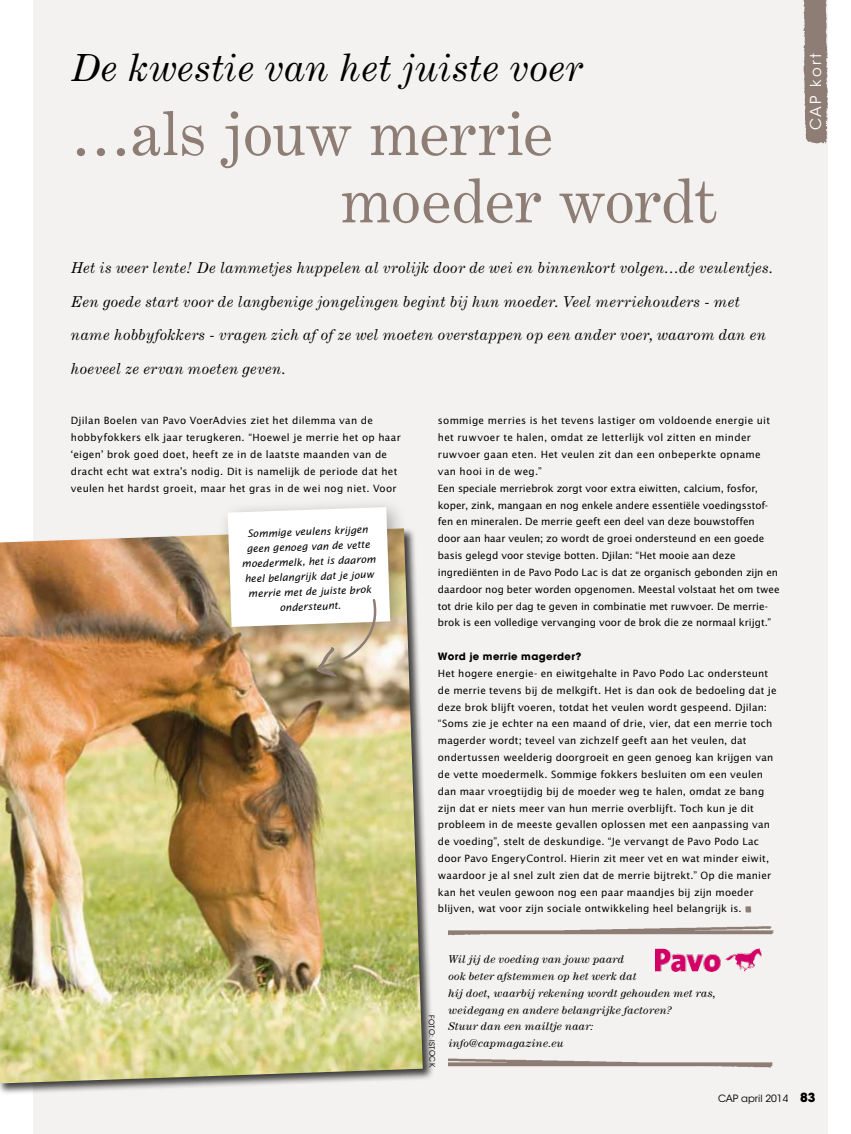
<style>
.page{position:relative;width:851px;height:1134px;background:#fff}
.page>*{position:absolute;margin:0;border:0;box-sizing:border-box;transform-origin:0 0}
.t1{font:60px/67.4px "Century Expanded LT Std";letter-spacing:-.005em;color:#8d7d74}
.t2{font:italic 37.5px "Century Expanded LT Std";letter-spacing:.015em;color:#000}
.t3{font:italic 15px "Century Expanded LT Std";letter-spacing:.025em;color:#000}
.t4{font:15px "ITC Avant Garde Std";color:#fff}
.t5{font:italic 11.25px/16.9px "Century Std";letter-spacing:.02em;color:#000}
.t6{font:10px/16.9px "Lucida Sans Std";letter-spacing:.015em;color:#000}
.t7{font:italic 10px/15px "Lucida Sans Std";color:#000;text-align:center}
.t8{font:700 10px "ITC Avant Garde Std";letter-spacing:.04em;color:#000}
.t9{font:10px "ITC Avant Garde Std";color:#000}
.t10{font:7.5px "ITC Avant Garde Std";color:#000}
.s1{font-weight:700;font-size:12.5px}
</style>
<div class="page">
<div style="left:34px;top:0;width:793px;height:1134px;background:#f4f2f0"></div>
<svg style="left:745px;top:906px;width:6px;height:6px"></svg>
<img style="left:448px;top:1058px;width:325px;height:10px">
<img style="left:448px;top:926px;width:326px;height:10px">
<img style="left:655px;top:949px;width:106px;height:23px">
<div style="left:0;top:527px;width:434px;height:568px;background:#000;opacity:.75"></div>
<img style="left:0;top:528px;width:422px;height:555px">
<div style="left:217px;top:497px;width:193px;height:150px;background:#000;opacity:.3"></div>
<svg style="left:227px;top:507px;width:163px;height:171px"></svg>
<svg style="left:803px;top:0;width:25px;height:145px;background:#9a8c84"></svg>
<h2 class="t2" style="left:71px;top:45px;width:513px">De kwestie van het juiste voer</h2>
<h1 class="t1" style="left:341px;top:100px;width:378px;text-indent:-270px">…als jouw merrie moeder wordt</h1>
<h3 class="t3" style="left:71px;top:258px;width:703px">Het is weer lente! De lammetjes huppelen al vrolijk door de wei en binnenkort volgen…de veulentjes.</h3>
<h3 class="t3" style="left:71px;top:292px;width:670px">Een goede start voor de langbenige jongelingen begint bij hun moeder. Veel merriehouders - met</h3>
<h3 class="t3" style="left:71px;top:326px;width:696px">name hobbyfokkers - vragen zich af of ze wel moeten overstappen op een ander voer, waarom dan en</h3>
<h3 class="t3" style="left:71px;top:359px;width:216px">hoeveel ze ervan moeten geven.</h3>
<p class="t6" style="left:438px;top:412px;width:343px">sommige merries is het tevens lastiger om voldoende energie uit het ruwvoer te halen, omdat ze letterlijk vol zitten en minder ruwvoer gaan eten. Het veulen zit dan een onbeperkte opname van hooi in de weg.”<br>Een speciale merriebrok zorgt voor extra eiwitten, calcium, fosfor, koper, zink, mangaan en nog enkele andere essentiële voedingsstof&shy;fen en mineralen. De merrie geeft een deel van deze bouwstoffen door aan haar veulen; zo wordt de groei ondersteund en een goede basis gelegd voor stevige botten. Djilan: “Het mooie aan deze ingrediënten in de Pavo Podo Lac is dat ze organisch gebonden zijn en daardoor nog beter worden opgenomen. Meestal volstaat het om twee tot drie kilo per dag te geven in combinatie met ruwvoer. De merrie&shy;brok is een volledige vervanging voor de brok die ze normaal krijgt.”</p>
<p class="t8" style="left:438px;top:650px;width:145px">Word je merrie magerder?</p>
<p class="t6" style="left:438px;top:665px;width:340px">Het hogere energie- en eiwitgehalte in Pavo Podo Lac ondersteunt de merrie tevens bij de melkgift. Het is dan ook de bedoeling dat je deze brok blijft voeren, totdat het veulen wordt gespeend. Djilan: “Soms zie je echter na een maand of drie, vier, dat een merrie toch magerder wordt; teveel van zichzelf geeft aan het veulen, dat ondertussen weelderig doorgroeit en geen genoeg kan krijgen van de vette moedermelk. Sommige fokkers besluiten om een veulen dan maar vroegtijdig bij de moeder weg te halen, omdat ze bang zijn dat er niets meer van hun merrie overblijft. Toch kun je dit probleem in de meeste gevallen oplossen met een aanpassing van de voeding”, stelt de deskundige. “Je vervangt de Pavo Podo Lac door Pavo EngeryControl. Hierin zit meer vet en wat minder eiwit, waardoor je al snel zult zien dat de merrie bijtrekt.” Op die manier kan het veulen gewoon nog een paar maandjes bij zijn moeder blijven, wat voor zijn sociale ontwikkeling heel belangrijk is.</p>
<p class="t6" style="left:71px;top:412px;width:331px">Djilan Boelen van Pavo VoerAdvies ziet het dilemma van de hobbyfokkers elk jaar terugkeren. “Hoewel je merrie het op haar ‘eigen’ brok goed doet, heeft ze in de laatste maanden van de dracht echt wat extra’s nodig. Dit is namelijk de periode dat het veulen het hardst groeit, maar het gras in de wei nog niet. Voor</p>
<p class="t7" style="left:240px;top:526px;width:135px;rotate:-2deg">Sommige veulens krijgen geen genoeg van de vette moedermelk, het is daarom heel belangrijk dat je jouw merrie met de juiste brok ondersteunt.</p>
<p class="t10" style="left:436px;top:1014px;width:54px;rotate:89deg">Foto: iStock</p>
<p class="t5" style="left:448px;top:951px;width:269px">Wil jij de voeding van jouw paard<br>ook beter afstemmen op het werk dat<br>hij doet, waarbij rekening wordt gehouden met ras, weidegang en andere belangrijke factoren?<br>Stuur dan een mailtje naar:<br>info@capmagazine.eu</p>
<h3 class="t4" style="left:806px;top:130px;width:79px;rotate:-90deg">CAP kort</h3>
<p class="t9" style="left:718px;top:1092px;width:99px">CAP april 2014 <span class="s1">83</span></p>
</div>
